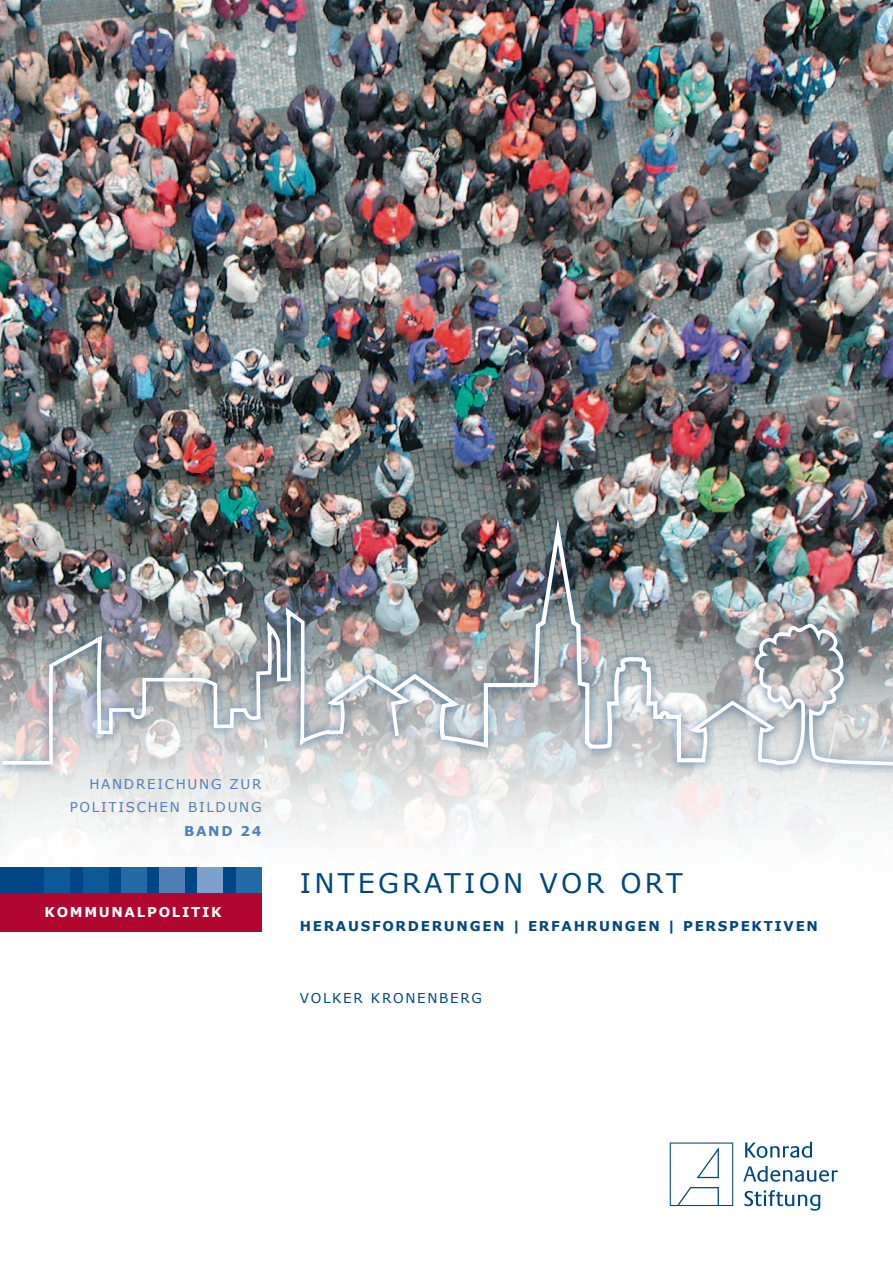
<style>
.page{position:relative;width:893px;height:1263px;background:#fff}
.page>*{position:absolute;margin:0;border:0;box-sizing:border-box;transform-origin:0 0}
.t1{font:27px "Verdana";letter-spacing:.12em;color:#004684}
.t2{font:700 13.5px "Verdana";letter-spacing:.125em;color:#004684}
.t3{font:13.5px/23.9px "Verdana";letter-spacing:.125em;color:#4e80b6;text-align:right}
.t4{font:13.5px "Verdana";letter-spacing:.125em;color:#004684}
.t5{font:700 13.5px "Verdana";letter-spacing:.125em;color:#fff}
.t6{font:700 13.5px "Verdana";letter-spacing:.125em;color:#4e80b6}
</style>
<div class="page">
<img style="left:0;top:0;width:893px;height:911px">
<svg style="left:670px;top:1142px;width:63px;height:64px"></svg>
<svg style="left:745px;top:1142px;width:67px;height:16px"></svg>
<svg style="left:743px;top:1166px;width:95px;height:16px"></svg>
<svg style="left:744px;top:1190px;width:76px;height:21px"></svg>
<div style="left:0;top:867px;width:261px;height:26px;background:#004684"></div>
<div style="left:236px;top:867px;width:25px;height:26px;background:#246aa7"></div>
<div style="left:198px;top:867px;width:25px;height:26px;background:#7da0cc"></div>
<div style="left:159px;top:867px;width:26px;height:26px;background:#4e80b6"></div>
<div style="left:121px;top:867px;width:26px;height:26px;background:#246aa7"></div>
<div style="left:83px;top:867px;width:25px;height:26px;background:#0b5997"></div>
<div style="left:45px;top:867px;width:25px;height:26px;background:#0b5997"></div>
<div style="left:0;top:893px;width:261px;height:38px;background:#b00630"></div>
<div style="left:0;top:512px;width:893px;height:263px;background:#004684;opacity:.75"></div>
<img style="left:0;top:604px;width:413px;height:162px">
<img style="left:388px;top:506px;width:319px;height:258px">
<svg style="left:687px;top:617px;width:206px;height:153px;background:#b9bcbf"></svg>
<p class="t3" style="left:70px;top:771px;width:193px">HANDREICH UNG ZUR<br>POLITISCH EN BILDUNG</p>
<p class="t6" style="left:184px;top:823px;width:79px">BAND 24</p>
<p class="t5" style="left:45px;top:903px;width:178px">KOMMUNALPOLITIK</p>
<h1 class="t1" style="left:300px;top:866px;width:384px">INTEGRATION VOR ORT</h1>
<p class="t2" style="left:300px;top:917px;width:520px">HERAUSFORDERUNGEN | ERFAH RUNGEN | PERSPEKTIVEN</p>
<p class="t4" style="left:300px;top:989px;width:184px">VOLKER KRONENBERG</p>
</div>
